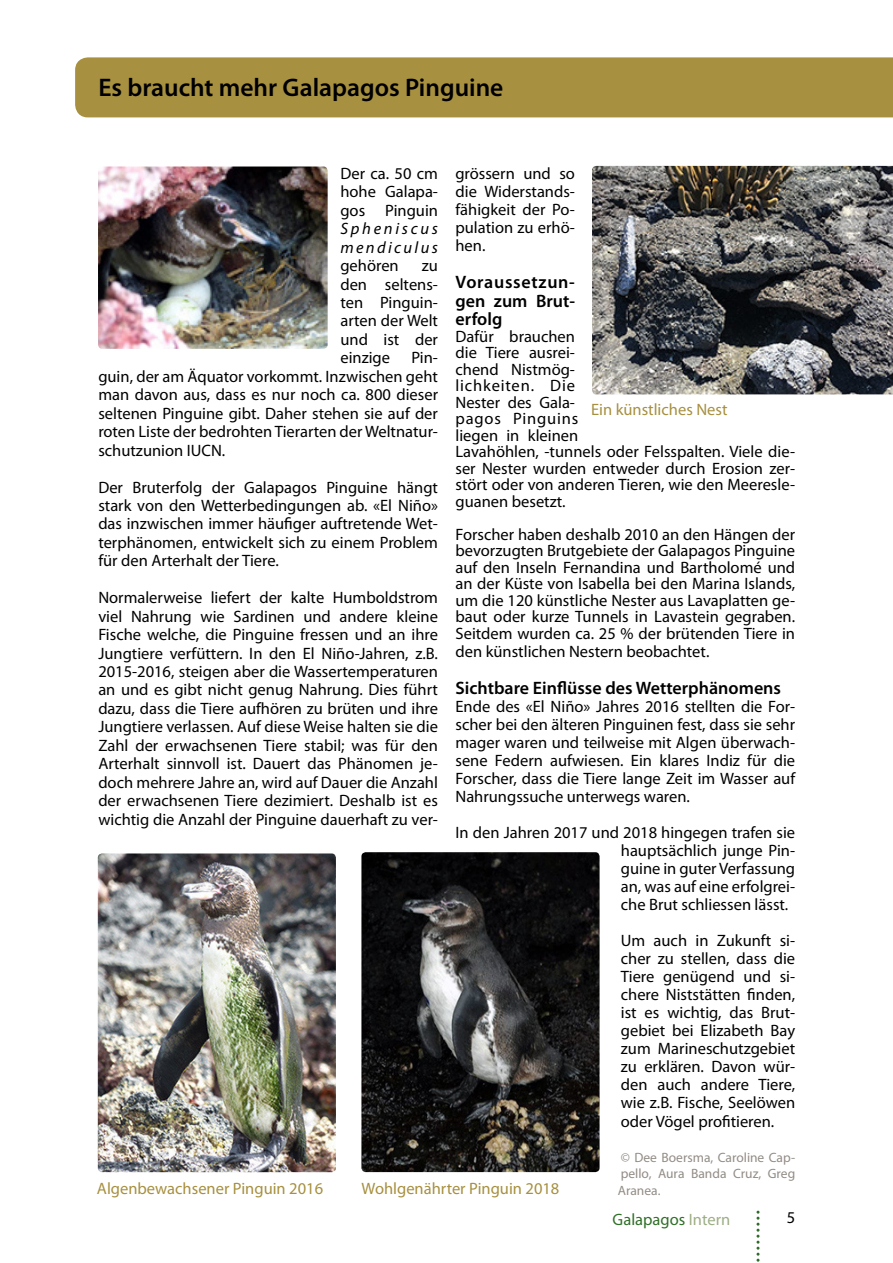
<style>
.page{position:relative;width:893px;height:1263px;background:#fff}
.page>*{position:absolute;margin:0;border:0;box-sizing:border-box;transform-origin:0 0}
.t1{font:600 25.5px "Myriad Pro";color:#000}
.t2{font:600 18px/18.5px "Myriad Pro";color:#000;text-align:justify}
.t3{font:16.5px/18.5px "Myriad Pro";color:#000;text-align:justify}
.t4{font:16.5px "Myriad Pro";color:#a79040}
.t5{font:italic 16.5px/18.5px "Myriad Pro";letter-spacing:.155em;color:#000}
.t6{font:16.5px "Myriad Pro";color:#306f28}
.t7{font:13.5px/16.5px "Myriad Pro";color:#928c85;text-align:justify}
.s1{color:#9dae85}
</style>
<div class="page">
<svg style="left:756px;top:1211px;width:3px;height:51px"></svg>
<div style="left:75px;top:57px;width:818px;height:60px;background:#a79040"></div>
<img style="left:98px;top:167px;width:230px;height:182px">
<img style="left:592px;top:166px;width:301px;height:228px">
<img style="left:361px;top:852px;width:239px;height:320px">
<img style="left:98px;top:853px;width:238px;height:319px">
<h1 class="t1" style="left:98px;top:71px;width:407px">Es braucht mehr Galapagos Pinguine</h1>
<p class="t3" style="left:455px;top:164px;width:121px">grössern und so die Widerstands&shy;fähigkeit der Po&shy;pulation zu erhö&shy;hen.</p>
<p class="t2" style="left:455px;top:273px;width:121px">Voraussetzun&shy;gen zum Brut&shy;erfolg</p>
<p class="t3" style="left:455px;top:328px;width:341px;line-height:16.5px;text-align:left">Dafür brauchen<br>die Tiere ausrei-<br>chend Nistmög-<br>lichkeiten. Die<br>Nester des Gala-<br>pagos Pinguins<br>liegen in kleinen<br>Lavahöhlen, -tunnels oder Felsspalten. Viele die&shy;ser Nester wurden entweder durch Erosion zer&shy;stört oder von anderen Tieren, wie den Meeresle&shy;guanen besetzt.</p>
<p class="t3" style="left:455px;top:526px;width:341px;line-height:16.5px">Forscher haben deshalb 2010 an den Hängen der bevorzugten Brutgebiete der Galapagos Pinguine auf den Inseln Fernandina und Bartholomé und an der Küste von Isabella bei den Marina Islands, um die 120 künstliche Nester aus Lavaplatten ge&shy;baut oder kurze Tunnels in Lavastein gegraben.<br>Seitdem wurden ca. 25 % der brütenden Tiere in</p>
<p class="t3" style="left:455px;top:642px;width:255px">den künstlichen Nestern beobachtet.</p>
<p class="t2" style="left:455px;top:678px;width:327px">Sichtbare Einflüsse des Wetterphänomens</p>
<p class="t3" style="left:455px;top:697px;width:341px;line-height:18px">Ende des «El Niño» Jahres 2016 stellten die For&shy;scher bei den älteren Pinguinen fest, dass sie sehr mager waren und teilweise mit Algen überwach&shy;sene Federn aufwiesen. Ein klares Indiz für die Forscher, dass die Tiere lange Zeit im Wasser auf Nahrungssuche unterwegs waren.</p>
<p class="t3" style="left:621px;top:823px;width:176px;line-height:18px;text-indent:-165px">In den Jahren 2017 und 2018 hingegen trafen sie hauptsächlich junge Pin&shy;guine in guter Verfassung an, was auf eine erfolgrei&shy;che Brut schliessen lässt.</p>
<p class="t3" style="left:621px;top:931px;width:176px;line-height:18px">Um auch in Zukunft si&shy;cher zu stellen, dass die Tiere genügend und si&shy;chere Niststätten finden, ist es wichtig, das Brut&shy;gebiet bei Elizabeth Bay zum Marineschutzgebiet zu erklären. Davon wür&shy;den auch andere Tiere, wie z.B. Fische, Seelöwen oder Vögel profitieren.</p>
<p class="t7" style="left:618px;top:1148px;width:179px">© Dee Boersma, Caroline Cap&shy;pello, Aura Banda Cruz, Greg Aranea.</p>
<p class="t3" style="left:340px;top:164px;width:99px">Der ca. 50 cm hohe Galapa&shy;gos Pinguin</p>
<p class="t5" style="left:340px;top:219px;width:99px">Spheniscus mendiculus</p>
<p class="t3" style="left:340px;top:256px;width:60px">gehören</p>
<p class="t3" style="left:340px;top:256px;width:99px;text-indent:81px">zu den seltens&shy;ten Pinguin&shy;arten der Welt und ist der einzige</p>
<p class="t3" style="left:98px;top:348px;width:341px;text-indent:313px">Pin&shy;guin, der am Äquator vorkommt. Inzwischen geht man davon aus, dass es nur noch ca. 800 dieser seltenen Pinguine gibt. Daher stehen sie auf der roten Liste der bedrohten Tierarten der Weltnatur&shy;schutzunion IUCN.</p>
<p class="t3" style="left:98px;top:477px;width:341px">Der Bruterfolg der Galapagos Pinguine hängt stark von den Wetterbedingungen ab. «El Niño» das inzwischen immer häufiger auftretende Wet&shy;terphänomen, entwickelt sich zu einem Problem für den Arterhalt der Tiere.</p>
<p class="t3" style="left:98px;top:588px;width:341px">Normalerweise liefert der kalte Humboldstrom viel Nahrung wie Sardinen und andere kleine Fische welche, die Pinguine fressen und an ihre Jungtiere verfüttern. In den El Niño-Jahren, z.B.<br>2015-2016, steigen aber die Wassertemperaturen an und es gibt nicht genug Nahrung. Dies führt dazu, dass die Tiere aufhören zu brüten und ihre Jungtiere verlassen. Auf diese Weise halten sie die Zahl der erwachsenen Tiere stabil; was für den Arterhalt sinnvoll ist. Dauert das Phänomen je&shy;doch mehrere Jahre an, wird auf Dauer die Anzahl der erwachsenen Tiere dezimiert. Deshalb ist es wichtig die Anzahl der Pinguine dauerhaft zu ver-</p>
<p class="t4" style="left:591px;top:399px;width:138px">Ein künstliches Nest</p>
<p class="t4" style="left:97px;top:1178px;width:228px">Algenbewachsener Pinguin 2016</p>
<p class="t4" style="left:362px;top:1178px;width:199px">Wohlgenährter Pinguin 2018</p>
<p class="t6" style="left:613px;top:1209px;width:119px">Galapagos <span class="s1">Intern</span></p>
<p class="t3" style="left:787px;top:1208px;width:10px">5</p>
</div>
